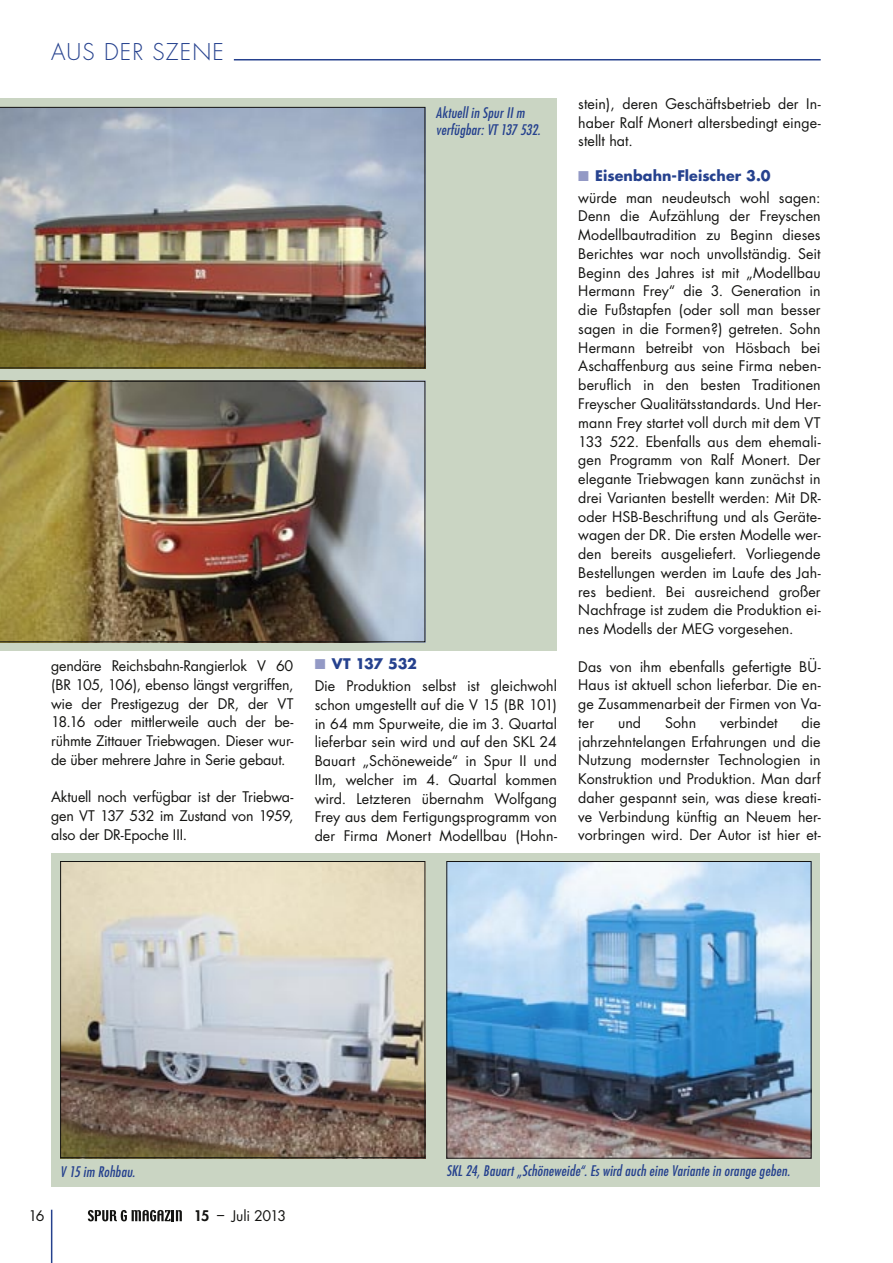
<style>
.page{position:relative;width:893px;height:1263px;background:#fff}
.page>*{position:absolute;margin:0;border:0;box-sizing:border-box;transform-origin:0 0}
.RS_Rubrik{font:300 22.5px "Futura";letter-spacing:.05em;color:#25418e}
.RS_Fliestext{font:14.25px/18.8px "Futura";color:#141412;text-align:justify}
.RS_Bildtext{font:italic condensed 14.25px/17.2px "Futura";letter-spacing:.02em;color:#25418e}
.RS_Zwischenüberschrift{font:700 14.25px "Futura";color:#25418e}
.RS_Fliestext-2{font:14.25px "Futura";letter-spacing:-.025em;color:#141412}
.s1{color:#9399c5}
.s2{font-weight:800}
</style>
<div class="page">
<hr style="left:51px;top:1210px;width:1px;height:53px;background:#25418e">
<svg style="left:88px;top:1210px;width:94px;height:11px"></svg>
<div style="left:52px;top:853px;width:768px;height:333px;background:#cad5c3"></div>
<div style="left:0;top:98px;width:556px;height:553px;background:#cad5c3"></div>
<img style="left:0;top:107px;width:425px;height:261px">
<img style="left:0;top:381px;width:425px;height:261px">
<img style="left:62px;top:863px;width:361px;height:293px">
<div style="left:60px;top:861px;width:365px;height:297px;border:1px solid #141412"></div>
<img style="left:448px;top:863px;width:361px;height:293px">
<div style="left:446px;top:861px;width:365px;height:297px;border:1px solid #141412"></div>
<hr style="left:234px;top:59px;width:587px;height:1px;background:#25418e">
<p class="RS_Rubrik" style="left:51px;top:38px;width:174px">AUS DER SZENE</p>
<p class="RS_Fliestext" style="left:51px;top:656px;width:244px">gendäre Reichsbahn-Rangierlok V 60 (BR 105, 106), ebenso längst vergriffen, wie der Prestigezug der DR, der VT 18.16 oder mittlerweile auch der be&shy;rühmte Zittauer Triebwagen. Dieser wur&shy;de über mehrere Jahre in Serie gebaut.</p>
<p class="RS_Fliestext" style="left:51px;top:787px;width:244px">Aktuell noch verfügbar ist der Triebwa&shy;gen VT 137 532 im Zustand von 1959, also der DR-Epoche III.</p>
<p class="RS_Bildtext" style="left:436px;top:104px;width:106px">Aktuell in Spur II m verfügbar: VT 137 532.</p>
<p class="RS_Fliestext" style="left:578px;top:94px;width:244px">stein), deren Geschäftsbetrieb der In&shy;haber Ralf Monert altersbedingt einge&shy;stellt hat.</p>
<p class="RS_Zwischenüberschrift" style="left:578px;top:166px;width:194px"><span class="s1">■</span> Eisenbahn-Fleischer 3.0</p>
<p class="RS_Fliestext" style="left:578px;top:188px;width:244px">würde man neudeutsch wohl sagen:<br>Denn die Aufzählung der Freyschen Modellbautradition zu Beginn dieses Berichtes war noch unvollständig. Seit Beginn des Jahres ist mit „Modellbau Hermann Frey“ die 3. Generation in die Fußstapfen (oder soll man besser sagen in die Formen?) getreten. Sohn Hermann betreibt von Hösbach bei Aschaffenburg aus seine Firma neben&shy;beruflich in den besten Traditionen Freyscher Qualitätsstandards. Und Her&shy;mann Frey startet voll durch mit dem VT 133 522. Ebenfalls aus dem ehemali&shy;gen Programm von Ralf Monert. Der elegante Triebwagen kann zunächst in drei Varianten bestellt werden: Mit DR&shy;oder HSB-Beschriftung und als Geräte&shy;wagen der DR. Die ersten Modelle wer&shy;den bereits ausgeliefert. Vorliegende Bestellungen werden im Laufe des Jah&shy;res bedient. Bei ausreichend großer Nachfrage ist zudem die Produktion ei&shy;nes Modells der MEG vorgesehen.</p>
<p class="RS_Fliestext" style="left:578px;top:657px;width:244px">Das von ihm ebenfalls gefertigte BÜ-Haus ist aktuell schon lieferbar. Die en&shy;ge Zusammenarbeit der Firmen von Va&shy;ter</p>
<p class="RS_Zwischenüberschrift" style="left:315px;top:654px;width:104px"><span class="s1">■</span> VT 137 532</p>
<p class="RS_Fliestext" style="left:315px;top:676px;width:244px">Die Produktion selbst ist gleichwohl schon umgestellt auf die V 15 (BR 101) in 64 mm Spurweite, die im 3. Quartal lieferbar sein wird und auf den SKL 24<br>Bauart „Schöneweide“ in Spur II und IIm, welcher im 4. Quartal kommen wird. Letzteren übernahm Wolfgang Frey aus dem Fertigungsprogramm von der Firma Monert Modellbau (Hohn-</p>
<p class="RS_Fliestext" style="left:578px;top:713px;width:244px;text-indent:223px">die jahrzehntelangen Erfahrungen und die Nutzung modernster Technologien in Konstruktion und Produktion. Man darf daher gespannt sein, was diese kreati&shy;ve Verbindung künftig an Neuem her&shy;vorbringen wird. Der Autor ist hier et-</p>
<p class="RS_Fliestext" style="left:618px;top:713px;width:25px">und</p>
<p class="RS_Fliestext" style="left:665px;top:713px;width:33px">Sohn</p>
<p class="RS_Fliestext" style="left:720px;top:713px;width:59px">verbindet</p>
<p class="RS_Bildtext" style="left:60px;top:1163px;width:76px">V 15 im Rohbau.</p>
<p class="RS_Bildtext" style="left:446px;top:1162px;width:345px">SKL 24, Bauart „Schöneweide“. Es wird auch eine Variante in orange geben.</p>
<p class="RS_Fliestext" style="left:28px;top:1206px;width:18px">16</p>
<p class="RS_Fliestext-2" style="left:194px;top:1206px;width:94px"><span class="s2">15</span> – Juli 2013</p>
</div>
